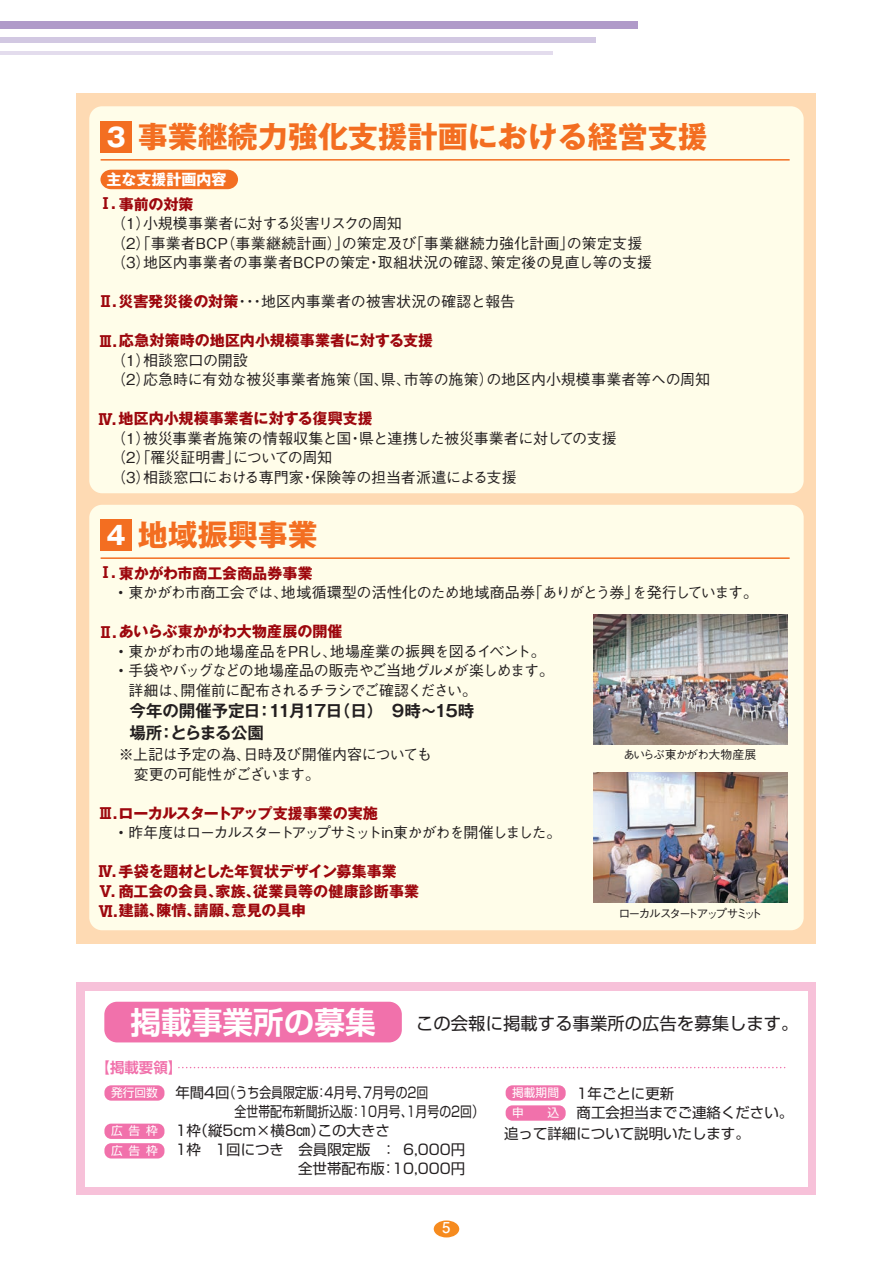
<style>
.page{position:relative;width:893px;height:1263px;background:#fff}
.page>*{position:absolute;margin:0;border:0;box-sizing:border-box;transform-origin:0 0}
.t1{font:30.6px "Shin Go Pro De Bold 90 pv RKSJ H";color:#fff}
.t2{font:30px "Gothic MB101 Pro Bold 90 pv RKSJ H";color:#f36e21}
.t3{font:25.5px "Gothic MB101 Pro Bold 90 pv RKSJ H";color:#fff}
.t4{font:17.4px "Shin Go Pro Regular 90 pv RKSJ H";color:#231f20}
.t5{font:16.5px/22.5px "Gothic MB101 Pro De Bold 90 pv RKSJ H";letter-spacing:-.03em;color:#231f20}
.t6{font:15px/19.5px "Gothic MB101 Pro Bold 90 pv RKSJ H";color:#9d070d}
.t7{font:15px/19.5px "Gothic BBB Pro Medium 90 pv RKSJ H";letter-spacing:-.015em;color:#231f20}
.t8{font:15px/19.5px "Gothic BBB Pro Medium 90 pv RKSJ H";letter-spacing:.005em;color:#231f20}
.t9{font:15px/19.5px "Gothic BBB Pro Medium 90 pv RKSJ H";letter-spacing:-.04em;color:#231f20}
.t10{font:15px/19.5px "Gothic BBB Pro Medium 90 pv RKSJ H";letter-spacing:-.06em;color:#231f20}
.t11{font:15px "Gothic BBB Pro Medium 90 pv RKSJ H";letter-spacing:-.035em;color:#231f20}
.t12{font:15px "Gothic BBB Pro Medium 90 pv RKSJ H";letter-spacing:-.085em;color:#231f20}
.t13{font:15px "Gothic MB101 Pro Bold 90 pv RKSJ H";letter-spacing:-.03em;color:#9d070d}
.t14{font:15px "Gothic MB101 Pro Bold 90 pv RKSJ H";color:#fff}
.t15{font:700 15px "Futo Go B101 Pro";color:#fff}
.t16{font:14.4px/18.9px "Shin Go Pro Regular 90 pv RKSJ H";color:#231f20}
.t17{font:14.4px "Shin Go Pro Regular 90 pv RKSJ H";color:#231f20;scale:.82 1}
.t18{font:14.4px "Shin Go Pro De Bold 90 pv RKSJ H";color:#f171ab}
.t19{font:12px "Gothic BBB Pro Medium 90 pv RKSJ H";letter-spacing:-.185em;color:#231f20}
.t20{font:12px "Gothic BBB Pro Medium 90 pv RKSJ H";letter-spacing:-.08em;color:#231f20}
.t21{font:11.7px/20.1px "Shin Go Pro Regular 90 pv RKSJ H";color:#fff}
.s1{font-family:"Gothic MB101 Pro Bold 90 pv RKSJ H";color:#9d070d}
</style>
<div class="page">
<div style="left:77px;top:94px;width:739px;height:850px;background:#fedab3"></div>
<div style="left:89px;top:106px;width:715px;height:387px;background:#fffde9;border-radius:13px"></div>
<div style="left:89px;top:505px;width:715px;height:425px;background:#fffde9;border-radius:13px"></div>
<img style="left:593px;top:773px;width:194px;height:130px">
<img style="left:593px;top:614px;width:194px;height:131px">
<div style="left:0;top:21px;width:638px;height:8px;background:#b09ac9"></div>
<div style="left:0;top:37px;width:595px;height:6px;background:#d2c8e2"></div>
<hr style="left:0;top:51px;width:553px;height:3px;background:#e3dced">
<hr style="left:101px;top:159px;width:689px;height:2px;background:#f36e21">
<hr style="left:101px;top:557px;width:689px;height:2px;background:#f36e21">
<div style="left:100px;top:121px;width:32px;height:32px;background:#f36e21"></div>
<div style="left:100px;top:519px;width:32px;height:31px;background:#f36e21"></div>
<div style="left:100px;top:170px;width:138px;height:19px;background:#f36e21"></div>
<div style="left:76px;top:982px;width:740px;height:213px;background:#f7c1d9"></div>
<div style="left:85px;top:991px;width:723px;height:195px;background:#fff"></div>
<div style="left:104px;top:1002px;width:298px;height:40px;background:#f171ab;border-radius:13px"></div>
<div style="left:506px;top:1085px;width:60px;height:16px;background:#f171ab;border-radius:7px"></div>
<div style="left:506px;top:1105px;width:60px;height:16px;background:#f171ab;border-radius:7px"></div>
<div style="left:104px;top:1085px;width:60px;height:16px;background:#f171ab;border-radius:7px"></div>
<div style="left:104px;top:1123px;width:60px;height:16px;background:#f171ab;border-radius:7px"></div>
<div style="left:104px;top:1143px;width:60px;height:15px;background:#f171ab;border-radius:7px"></div>
<svg style="left:179px;top:1067px;width:607px;height:1px"></svg>
<div style="left:434px;top:1220px;width:25px;height:17px;background:#f68b1f;border-radius:50%"></div>
<h3 class="t3" style="left:107px;top:116px;width:21px">3</h3>
<h2 class="t2" style="left:138px;top:112px;width:571px">事業継続力強化支援計画における経営支援</h2>
<p class="t14" style="left:106px;top:166px;width:122px">主な支援計画内容</p>
<p class="t6" style="left:98px;top:192px;width:97px">Ⅰ. 事前の対策</p>
<p class="t8" style="left:111px;top:212px;width:543px">（1）小規模事業者に対する災害リスクの周知<br>（2）「事業者BCP（事業継続計画）」の策定及び「事業継続力強化計画」の策定支援（3）地区内事業者の事業者BCPの策定・取組状況の確認、策定後の見直し等の支援</p>
<p class="t8" style="left:98px;top:290px;width:419px"><span class="s1">Ⅱ.災害発災後の対策</span>・・・地区内事業者の被害状況の確認と報告</p>
<p class="t6" style="left:98px;top:329px;width:337px">Ⅲ.応急対策時の地区内小規模事業者に対する支援</p>
<p class="t7" style="left:111px;top:348px;width:600px">（1）相談窓口の開設<br>（2）応急時に有効な被災事業者施策（国、県、市等の施策）の地区内小規模事業者等への周知</p>
<p class="t6" style="left:98px;top:407px;width:276px">Ⅳ.地区内小規模事業者に対する復興支援</p>
<p class="t7" style="left:111px;top:426px;width:507px">（1）被災事業者施策の情報収集と国・県と連携した被災事業者に対しての支援（2）「罹災証明書」についての周知<br>（3）相談窓口における専門家・保険等の担当者派遣による支援</p>
<h2 class="t2" style="left:138px;top:509px;width:181px">地域振興事業</h2>
<p class="t6" style="left:98px;top:561px;width:216px">Ⅰ. 東かがわ市商工会商品券事業</p>
<p class="t11" style="left:119px;top:581px;width:641px">• 東かがわ市商工会では、地域循環型の活性化のため地域商品券「ありがとう券」を発行しています。</p>
<p class="t6" style="left:98px;top:620px;width:246px">Ⅱ.あいらぶ東かがわ大物産展の開催</p>
<p class="t9" style="left:119px;top:639px;width:429px">• 東かがわ市の地場産品をPRし、地場産業の振興を図るイベント。</p>
<p class="t10" style="left:128px;top:659px;width:427px;text-indent:-10px">• 手袋やバッグなどの地場産品の販売やご当地グルメが楽しめます。詳細は、開催前に配布されるチラシでご確認ください。</p>
<p class="t5" style="left:129px;top:697px;width:346px">今年の開催予定日：11月17日（日）　9時～15時場所：とらまる公園</p>
<p class="t9" style="left:119px;top:743px;width:315px">※上記は予定の為、日時及び開催内容についても　変更の可能性がございます。</p>
<p class="t13" style="left:98px;top:801px;width:281px">Ⅲ.ローカルスタートアップ支援事業の実施</p>
<p class="t12" style="left:119px;top:821px;width:444px">• 昨年度はローカルスタートアップサミットin東かがわを開催しました。</p>
<h3 class="t3" style="left:107px;top:514px;width:21px">4</h3>
<p class="t20" style="left:623px;top:745px;width:135px">あいらぶ東かがわ大物産展</p>
<p class="t6" style="left:98px;top:860px;width:322px">Ⅳ. 手袋を題材とした年賀状デザイン募集事業<br>Ⅴ. 商工会の会員、家族、従業員等の健康診断事業<br>Ⅵ.建議、陳情、請願、意見の具申</p>
<p class="t19" style="left:618px;top:904px;width:145px">ローカルスタートアップサミット</p>
<h1 class="t1" style="left:131px;top:997px;width:247px">掲載事業所の募集</h1>
<p class="t4" style="left:416px;top:1009px;width:384px">この会報に掲載する事業所の広告を募集します。</p>
<p class="t18" style="left:96px;top:1055px;width:88px">【掲載要領】</p>
<p class="t21" style="left:512px;top:1081px;width:48px">掲載期間申　　込</p>
<p class="t16" style="left:577px;top:1082px;width:218px">1年ごとに更新<br>商工会担当までご連絡ください。</p>
<p class="t16" style="left:175px;top:1082px;width:255px">年間4回（うち会員限定版：4月号、7月号の2回</p>
<p class="t17" style="left:175px;top:1100px;width:378px">　　　　　全世帯配布新聞折込版：10月号、1月号の2回）</p>
<p class="t16" style="left:175px;top:1120px;width:216px">1枠（縦5cm×横8㎝）この大きさ</p>
<p class="t16" style="left:175px;top:1138px;width:291px">1枠　1回につき　会員限定版　： 6,000円</p>
<p class="t16" style="left:298px;top:1157px;width:168px">全世帯配布版：10,000円</p>
<p class="t21" style="left:111px;top:1081px;width:48px">発行回数</p>
<p class="t21" style="left:111px;top:1120px;width:48px;line-height:19.6px">広告枠広告枠</p>
<p class="t16" style="left:504px;top:1122px;width:247px">追って詳細について説明いたします。</p>
<p class="t15" style="left:442px;top:1216px;width:10px">5</p>
</div>
